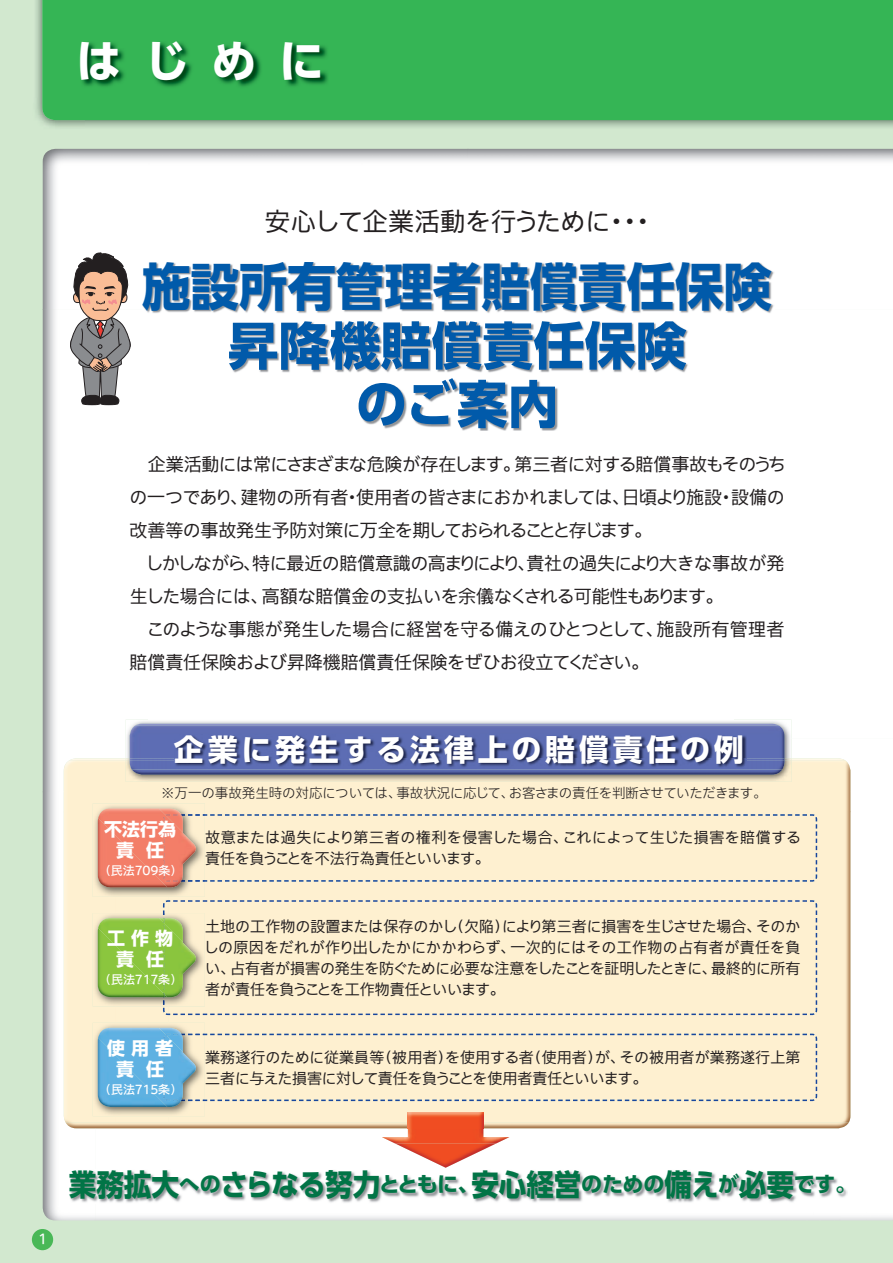
<style>
.page{position:relative;width:893px;height:1263px;background:#d2e8cf}
.page>*{position:absolute;margin:0;border:0;box-sizing:border-box;transform-origin:0 0}
.t1{font:700 51px/58.5px "UD Shin Go Pro";color:#015aaa;text-align:center;scale:.95 1}
.t2{font:700 45px "UD Shin Go Pro";color:#fff}
.t3{font:700 30px "UD Shin Go Pro";letter-spacing:-.005em;color:#017446;scale:.92 1}
.t4{font:700 30px "UD Shin Go Pro";letter-spacing:.125em;color:#fff}
.t5{font:100 25.5px "Iwa UCDA Goth Std";letter-spacing:-.015em;color:#231f20}
.t6{font:100 18px/33px "Iwa UCDA Goth Std";letter-spacing:-.025em;color:#231f20}
.t7{font:700 18px/21px "UD Shin Go Pro";color:#fff;text-align:center}
.t8{font:100 15px/21px "Iwa UCDA Goth Std";letter-spacing:-.01em;color:#231f20}
.t9{font:300 13.5px "Iwa UCDA Goth Std";letter-spacing:-.015em;color:#231f20}
.t10{font:500 13.5px "Iwa UCDA Goth Std";color:#fff}
.t11{font:500 12px "Iwa UCDA Goth Std";letter-spacing:-.01em;color:#fff}
.s1{font-size:21px}
</style>
<div class="page">
<img style="left:36px;top:0;width:50px;height:128px">
<div style="left:42px;top:0;width:851px;height:120px;background:#35b555"></div>
<img style="left:43px;top:149px;width:850px;height:160px">
<img style="left:43px;top:309px;width:106px;height:483px">
<div style="left:734px;top:309px;width:159px;height:429px;background:#fff"></div>
<div style="left:149px;top:431px;width:585px;height:289px;background:#fff"></div>
<div style="left:792px;top:738px;width:101px;height:54px;background:#fff"></div>
<img style="left:43px;top:792px;width:52px;height:428px">
<div style="left:840px;top:792px;width:53px;height:428px;background:#fff"></div>
<img style="left:95px;top:1128px;width:745px;height:92px">
<img style="left:70px;top:758px;width:775px;height:2px">
<img style="left:66px;top:1122px;width:783px;height:6px">
<div style="left:64px;top:760px;width:786px;height:51px;background:#fef0d0"></div>
<div style="left:64px;top:811px;width:52px;height:311px;background:#fef0d0"></div>
<div style="left:169px;top:811px;width:681px;height:311px;background:#fef0d0"></div>
<img style="left:116px;top:897px;width:53px;height:16px">
<img style="left:116px;top:1006px;width:53px;height:116px">
<svg style="left:70px;top:249px;width:61px;height:156px;background:#ab9e98"></svg>
<img style="left:126px;top:720px;width:666px;height:62px">
<img style="left:135px;top:724px;width:644px;height:2px">
<img style="left:132px;top:769px;width:650px;height:6px">
<img style="left:130px;top:726px;width:654px;height:43px">
<img style="left:174px;top:734px;width:573px;height:34px">
<img style="left:80px;top:41px;width:249px;height:48px">
<img style="left:143px;top:262px;width:631px;height:169px">
<img style="left:395px;top:1143px;width:101px;height:25px">
<img style="left:382px;top:1128px;width:127px;height:15px">
<img style="left:408px;top:1112px;width:75px;height:16px">
<img style="left:70px;top:1169px;width:777px;height:34px">
<img style="left:93px;top:803px;width:112px;height:94px">
<img style="left:98px;top:808px;width:98px;height:79px">
<svg style="left:163px;top:814px;width:654px;height:68px;background:#f6e7cb"></svg>
<img style="left:163px;top:815px;width:7px;height:67px">
<div style="left:163px;top:900px;width:654px;height:115px;background:#fef0d0"></div>
<img style="left:93px;top:913px;width:112px;height:93px">
<svg style="left:163px;top:910px;width:1px;height:95px"></svg>
<img style="left:98px;top:918px;width:98px;height:79px">
<img style="left:163px;top:922px;width:1px;height:72px">
<img style="left:93px;top:1023px;width:112px;height:93px">
<img style="left:98px;top:1028px;width:98px;height:79px">
<svg style="left:163px;top:1034px;width:654px;height:67px;background:#f3e9ce"></svg>
<img style="left:163px;top:1035px;width:7px;height:66px">
<div style="left:32px;top:1229px;width:21px;height:21px;background:#49b857;border-radius:50%"></div>
<h2 class="t2" style="left:77px;top:24px;width:249px">はじめに</h2>
<h3 class="t5" style="left:265px;top:203px;width:392px">安心して企業活動を行うために・・・</h3>
<h1 class="t1" style="left:142px;top:256px;width:664px">施設所有管理者賠償責任保険昇降機賠償責任保険<br>のご案内</h1>
<p class="t6" style="left:129px;top:446px;width:658px">　企業活動には常にさまざまな危険が存在します。第三者に対する賠償事故もそのうちの一つであり、建物の所有者・使用者の皆さまにおかれましては、日頃より施設・設備の改善等の事故発生予防対策に万全を期しておられることと存じます。<br>　しかしながら、特に最近の賠償意識の高まりにより、貴社の過失により大きな事故が発生した場合には、高額な賠償金の支払いを余儀なくされる可能性もあります。<br>　このような事態が発生した場合に経営を守る備えのひとつとして、施設所有管理者賠償責任保険および昇降機賠償責任保険をぜひお役立てください。</p>
<h3 class="t4" style="left:174px;top:725px;width:571px">企業に発生する法律上の賠償責任の例</h3>
<p class="t9" style="left:161px;top:783px;width:607px">※万一の事故発生時の対応については、事故状況に応じて、お客さまの責任を判断させていただきます。</p>
<p class="t7" style="left:104px;top:818px;width:73px">不法行為責 任</p>
<p class="t11" style="left:99px;top:861px;width:85px">（民法709条）</p>
<p class="t7" style="left:107px;top:928px;width:67px">工 作 物責 任</p>
<p class="t11" style="left:99px;top:971px;width:84px">（民法717条）</p>
<p class="t7" style="left:107px;top:1037px;width:67px">使 用 者責 任</p>
<p class="t11" style="left:99px;top:1081px;width:84px">（民法715条）</p>
<p class="t8" style="left:205px;top:826px;width:598px">故意または過失により第三者の権利を侵害した場合、これによって生じた損害を賠償する責任を負うことを不法行為責任といいます。</p>
<p class="t8" style="left:204px;top:915px;width:598px;text-align:justify">土地の工作物の設置または保存のかし（欠陥）により第三者に損害を生じさせた場合、そのかしの原因をだれが作り出したかにかかわらず、一次的にはその工作物の占有者が責任を負い、占有者が損害の発生を防ぐために必要な注意をしたことを証明したときに、最終的に所有者が責任を負うことを工作物責任といいます。</p>
<p class="t8" style="left:205px;top:1045px;width:597px">業務遂行のために従業員等（被用者）を使用する者（使用者）が、その被用者が業務遂行上第三者に与えた損害に対して責任を負うことを使用者責任といいます。</p>
<p class="t10" style="left:38px;top:1229px;width:11px">1</p>
<h3 class="t3" style="left:69px;top:1160px;width:857px">業務拡大<span class="s1">への</span>さらなる努力<span class="s1">とともに、</span>安心経営<span class="s1">のための</span>備え<span class="s1">が</span>必要<span class="s1">です。</span></h3>
</div>
